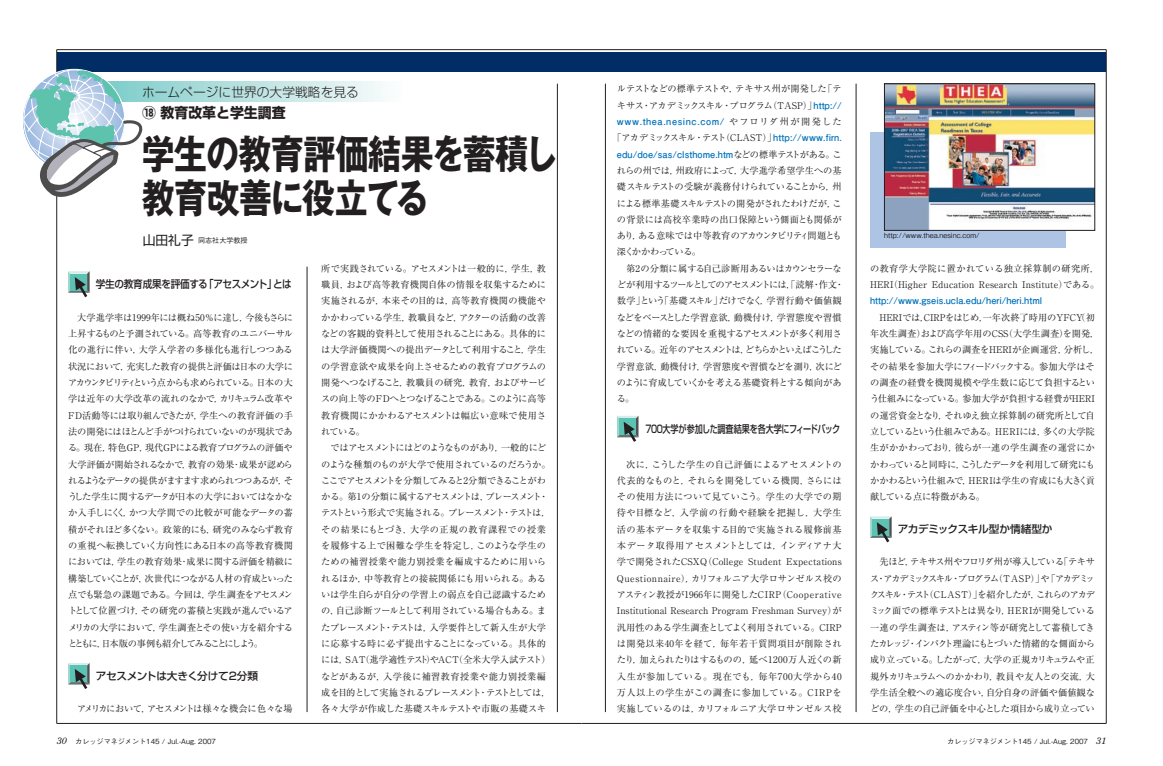
<style>
.page{position:relative;width:1163px;height:766px;background:#fff}
.page>*{position:absolute;margin:0;border:0;box-sizing:border-box;transform-origin:0 0}
.ノーマル{font:700 39.7px "Gothic MB101 Pro";letter-spacing:-.015em;color:#231f20;scale:.83 1}
.ノーマル-2{font:700 14.2px "Shin Go Pro";color:#231f20}
.ノーマル-3{font:300 12.8px "Shin Go Pro";color:#231f20}
.ノーマル-4{font:500 10.6px "Shin Go Pro";letter-spacing:-.02em;color:#231f20}
.ノーマル-5{font:500 10.6px "Shin Go Pro";letter-spacing:-.04em;color:#231f20;scale:.76 1}
.ノーマル-6{font:500 10.6px "Shin Go Pro";letter-spacing:-.02em;color:#231f20;scale:.9 1}
._3段本文{font:9.2px/16.3px "Ryumin Pro";color:#231f20;text-align:justify}
._3段本文-2{font:9.2px/16.3px "Ryumin Pro";letter-spacing:-.04em;color:#231f20}
._3段本文-3{font:9.2px "Ryumin Pro";letter-spacing:-.09em;color:#231f20}
._3段本文-4{font:700 9.2px "Futo Go B101 Pro";letter-spacing:.005em;color:#0072bc}
._3段本文-5{font:9.2px "Ryumin Pro";letter-spacing:-.06em;color:#231f20}
._3段本文-6{font:9.2px "Ryumin Pro";letter-spacing:-.065em;color:#231f20}
._3段本文-7{font:700 9.2px "Futo Go B101 Pro";letter-spacing:.065em;color:#0072bc}
._3段本文-8{font:9.2px "Ryumin Pro";letter-spacing:-.075em;color:#231f20}
._3段本文-9{font:9.2px "Ryumin Pro";letter-spacing:-.02em;color:#231f20}
._3段本文-10{font:9.2px "Ryumin Pro";letter-spacing:-.07em;color:#231f20}
._3段本文-11{font:9.2px "Ryumin Pro";letter-spacing:.02em;color:#231f20}
.ノーマル-7{font:italic 9.2px "Century Old Style Std";color:#231f20}
.ノーマル-8{font:500 7.1px "Gothic BBB Pro";color:#231f20}
._3段本文-12{font:500 7.1px "Gothic BBB Pro";color:#231f20}
.カタ書き{font:500 7.1px "Gothic BBB Pro";color:#231f20}
.s1{font-family:"Shin Go Pro";font-weight:400;font-size:12.8px}
.s2{font-family:"Futo Go B101 Pro";font-weight:700;color:#0072bc}
.s3{font-family:"Ryumin Pro";font-weight:400;color:#231f20}
</style>
<div class="page">
<div style="left:581px;top:52px;width:525px;height:20px;background:#002d66"></div>
<hr style="left:581px;top:49px;width:525px;height:1px;background:#231f20">
<hr style="left:1105px;top:50px;width:1px;height:673px;background:#231f20">
<hr style="left:581px;top:723px;width:525px;height:1px;background:#231f20">
<hr style="left:855px;top:84px;width:1px;height:627px;background:#231f20">
<hr style="left:605px;top:84px;width:1px;height:627px;background:#231f20">
<div style="left:57px;top:52px;width:524px;height:20px;background:#002d66"></div>
<hr style="left:57px;top:49px;width:524px;height:1px;background:#231f20">
<hr style="left:57px;top:50px;width:1px;height:673px;background:#231f20">
<hr style="left:57px;top:723px;width:524px;height:1px;background:#231f20">
<hr style="left:307px;top:266px;width:1px;height:445px;background:#231f20">
<hr style="left:557px;top:84px;width:1px;height:627px;background:#231f20">
<svg style="left:143px;top:82px;width:242px;height:20px;background:#c1e5e4"></svg>
<svg style="left:23px;top:64px;width:120px;height:138px"></svg>
<svg style="left:68px;top:271px;width:22px;height:27px"></svg>
<svg style="left:870px;top:516px;width:21px;height:27px"></svg>
<svg style="left:68px;top:663px;width:22px;height:26px"></svg>
<svg style="left:617px;top:416px;width:21px;height:26px"></svg>
<div style="left:870px;top:133px;width:195px;height:115px;background:#adc4e5"></div>
<img style="left:886px;top:86px;width:206px;height:142px">
<p class="ノーマル-3" style="left:142px;top:81px;width:218px">ホームページに世界の大学戦略を見る</p>
<p class="ノーマル-2" style="left:142px;top:101px;width:145px">⑱ 教育改革と学生調査</p>
<p class="ノーマル" style="left:142px;top:121px;width:503px">学生の教育評価結果を蓄積し</p>
<p class="ノーマル" style="left:142px;top:165px;width:347px">教育改善に役立てる</p>
<p class="カタ書き" style="left:143px;top:235px;width:106px"><span class="s1">山田礼子</span> 同志社大学教授</p>
<p class="ノーマル-6" style="left:96px;top:275px;width:219px">学生の教育成果を評価する「アセスメント」とは</p>
<p class="_3段本文" style="left:68px;top:308px;width:226px;text-indent:9px">大学進学率は1999年には概ね50％に達し，今後もさらに上昇するものと予測されている。高等教育のユニバーサル化の進行に伴い，大学入学者の多様化も進行しつつある状況において，充実した教育の提供と評価は日本の大学にアカウンタビリティという点からも求められている。日本の大学は近年の大学改革の流れのなかで，カリキュラム改革やFD活動等には取り組んできたが，学生への教育評価の手法の開発にはほとんど手がつけられていないのが現状である。現在，特色GP，現代GPによる教育プログラムの評価や大学評価が開始されるなかで，教育の効果･成果が認められるようなデータの提供がますます求められつつあるが，そうした学生に関するデータが日本の大学においてはなかなか入手しにくく，かつ大学間での比較が可能なデータの蓄積がそれほど多くない。政策的にも，研究のみならず教育の重視へ転換していく方向性にある日本の高等教育機関においては，学生の教育効果･成果に関する評価を精緻に構築していくことが，次世代につながる人材の育成といった点でも緊急の課題である。今回は，学生調査をアセスメントとして位置づけ，その研究の蓄積と実践が進んでいるアメリカの大学において，学生調査とその使い方を紹介するとともに，日本版の事例も紹介してみることにしよう。</p>
<p class="ノーマル-4" style="left:96px;top:666px;width:164px">アセスメントは大きく分けて2分類</p>
<p class="_3段本文-10" style="left:77px;top:701px;width:217px">アメリカにおいて，アセスメントは様々な機会に色々な場</p>
<p class="ノーマル-7" style="left:57px;top:734px;width:11px">30</p>
<p class="ノーマル-8" style="left:75px;top:735px;width:142px">カレッジマネジメント145 / Jul.-Aug. 2007</p>
<p class="_3段本文" style="left:321px;top:259px;width:226px">所で実践されている。アセスメントは一般的に，学生，教職員，および高等教育機関自体の情報を収集するために実施されるが，本来その目的は，高等教育機関の機能やかかわっている学生，教職員など，アクターの活動の改善などの客観的資料として使用されることにある。具体的には大学評価機関への提出データとして利用すること，学生の学習意欲や成果を向上させるための教育プログラムの開発へつなげること，教職員の研究，教育，およびサービスの向上等のFDへとつなげることである。このように高等教育機関にかかわるアセスメントは幅広い意味で使用されている。</p>
<p class="_3段本文" style="left:321px;top:439px;width:231px;text-align:center">ではアセスメントにはどのようなものがあり，一般的にど<br>のような種類のものが大学で使用されているのだろうか。ここでアセスメントを分類してみると2分類できることがわかる。第1の分類に属するアセスメントは，プレースメント・テストという形式で実施される。プレースメント・テストは，その結果にもとづき，大学の正規の教育課程での授業を履修する上で困難な学生を特定し，このような学生のための補習授業や能力別授業を編成するために用いられるほか，中等教育との接続関係にも用いられる。あるいは学生自らが自分の学習上の弱点を自己認識するための，自己診断ツールとして利用されている場合もある。またプレースメント・テストは，入学要件として新入生が大学に応募する時に必ず提出することになっている。具体的には，SAT（進学適性テスト）やACT（全米大学入試テスト）などがあるが，入学後に補習教育授業や能力別授業編成を目的として実施されるプレースメント・テストとしては，各々大学が作成した基礎スキルテストや市販の基礎スキ</p>
<p class="_3段本文" style="left:617px;top:80px;width:226px">ルテストなどの標準テストや，テキサス州が開発した「テ</p>
<p class="_3段本文-6" style="left:617px;top:98px;width:226px">キサス・アカデミックスキル・プログラム（TASP）」<span class="s2">http://</span></p>
<p class="_3段本文-7" style="left:617px;top:114px;width:226px">www.thea.nesinc.com/ <span class="s3">やフロリダ州が開発した</span></p>
<p class="_3段本文-3" style="left:612px;top:130px;width:231px">「アカデミックスキル・テスト（CLAST）」<span class="s2">http://www.firn.</span></p>
<p class="_3段本文-4" style="left:617px;top:147px;width:226px">edu/doe/sas/clsthome.htm<span class="s3">などの標準テストがある。こ</span></p>
<p class="_3段本文" style="left:617px;top:162px;width:226px">れらの州では，州政府によって，大学進学希望学生への基</p>
<p class="_3段本文-5" style="left:617px;top:179px;width:226px">礎スキルテストの受験が義務付けられていることから，州</p>
<p class="_3段本文-9" style="left:617px;top:196px;width:226px">による標準基礎スキルテストの開発がされたわけだが，こ</p>
<p class="_3段本文-11" style="left:617px;top:212px;width:226px">の背景には高校卒業時の出口保障という側面とも関係が</p>
<p class="_3段本文-8" style="left:617px;top:228px;width:226px">あり，ある意味では中等教育のアカウンタビリティ問題とも</p>
<p class="_3段本文-5" style="left:617px;top:245px;width:86px">深くかかわっている。</p>
<p class="_3段本文-2" style="left:617px;top:259px;width:228px;text-indent:9px">第2の分類に属する自己診断用あるいはカウンセラーなどが利用するツールとしてのアセスメントには，「読解・作文・数学」という「基礎スキル」だけでなく，学習行動や価値観などをベースとした学習意欲，動機付け，学習態度や習慣などの情緒的な要因を重視するアセスメントが多く利用されている。近年のアセスメントは，どちらかといえばこうした学習意欲，動機付け，学習態度や習慣などを測り，次にどのように育成していくかを考える基礎資料とする傾向がある。</p>
<p class="ノーマル-5" style="left:644px;top:419px;width:259px">７００大学が参加した調査結果を各大学にフィードバック</p>
<p class="_3段本文" style="left:617px;top:455px;width:226px;text-indent:9px">次に，こうした学生の自己評価によるアセスメントの代表的なものと，それらを開発している機関，さらにはその使用方法について見ていこう。学生の大学での期待や目標など，入学前の行動や経験を把握し，大学生活の基本データを収集する目的で実施される履修前基本データ取得用アセスメントとしては，インディアナ大学で開発されたCSXQ（College Student Expectations Questionnaire），カリフォルニア大学ロサンゼルス校のアスティン教授が1966年に開発したCIRP（Cooperative Institutional Research Program Freshman Survey）が汎用性のある学生調査としてよく利用されている。CIRPは開発以来40年を経て，毎年若干質問項目が削除されたり，加えられたりはするものの，延べ1200万人近くの新入生が参加している。現在でも，毎年700大学から40万人以上の学生がこの調査に参加している。CIRPを実施しているのは，カリフォルニア大学ロサンゼルス校</p>
<p class="_3段本文-12" style="left:884px;top:229px;width:97px">http://www.thea.nesinc.com/</p>
<p class="_3段本文" style="left:870px;top:259px;width:231px">の教育学大学院に置かれている独立採算制の研究所，HERI（Higher Education Research Institute）である。<span class="s2">http://www.gseis.ucla.edu/heri/heri.html</span></p>
<p class="_3段本文" style="left:870px;top:308px;width:231px;text-align:left;text-indent:9px">HERIでは，CIRPをはじめ，一年次終了時用のYFCY（初年次生調査）および高学年用のCSS（大学生調査）を開発，実施している。これらの調査をHERIが企画運営，分析し，その結果を参加大学にフィードバックする。参加大学はその調査の経費を機関規模や学生数に応じて負担するという仕組みになっている。参加大学が負担する経費がHERIの運営資金となり，それゆえ独立採算制の研究所として自立しているという仕組みである。HERIには，多くの大学院生がかかわっており，彼らが一連の学生調査の運営にかかわっていると同時に，こうしたデータを利用して研究にもかかわるという仕組みで，HERIは学生の育成にも大きく貢献している点に特徴がある。</p>
<p class="ノーマル-4" style="left:897px;top:520px;width:156px">アカデミックスキル型か情緒型か</p>
<p class="_3段本文" style="left:870px;top:553px;width:226px;text-indent:9px">先ほど，テキサス州やフロリダ州が導入している「テキサス・アカデミックスキル・プログラム（TASP）」や「アカデミックスキル・テスト（CLAST）」を紹介したが，これらのアカデミック面での標準テストとは異なり，HERIが開発している一連の学生調査は，アスティン等が研究として蓄積してきたカレッジ・インパクト理論にもとづいた情緒的な側面から成り立っている。したがって，大学の正規カリキュラムや正規外カリキュラムへのかかわり，教員や友人との交流，大学生活全般への適応度合い，自分自身の評価や価値観などの，学生の自己評価を中心とした項目から成り立ってい</p>
<p class="ノーマル-8" style="left:947px;top:735px;width:142px">カレッジマネジメント145 / Jul.-Aug. 2007</p>
<p class="ノーマル-7" style="left:1096px;top:734px;width:11px">31</p>
</div>
